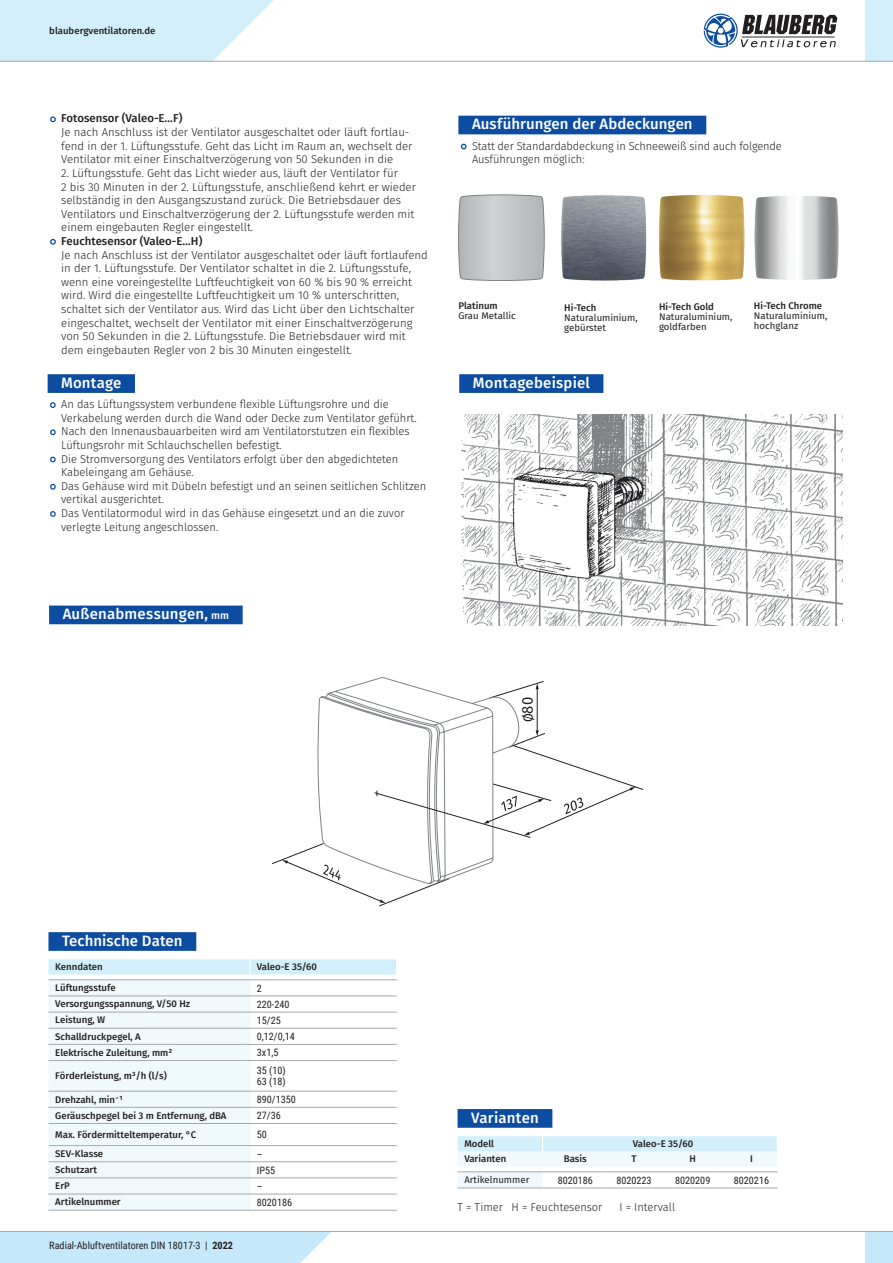
<style>
.page{position:relative;width:893px;height:1263px;background:#fff}
.page>*{position:absolute;margin:0;border:0;box-sizing:border-box;transform-origin:0 0}
.t1{font:15.6px "Fira Sans";color:#231f20;scale:.95 1}
.t2{font:500 15px "Fira Sans";letter-spacing:.01em;color:#fff}
.t3{font:300 11.4px/13.6px "Fira Sans";color:#231f20}
.t4{font:10.2px/10.8px "Roboto Condensed";color:#231f20}
.t5{font:500 9.6px "Fira Sans";color:#231f20}
.t6{font:9.6px/10.2px "Fira Sans";color:#231f20}
.s1{font-weight:700;font-size:16.2px;color:#0d4da1}
.s2{font-weight:500}
.s3{font-size:10.5px}
.s4{font-size:13.35px}
.s5{font-weight:700}
</style>
<div class="page">
<div style="left:459px;top:374px;width:144px;height:19px;background:#0d4da1"></div>
<img style="left:462px;top:414px;width:381px;height:211px">
<div style="left:48px;top:374px;width:87px;height:19px;background:#0d4da1"></div>
<div style="left:48px;top:932px;width:148px;height:19px;background:#0d4da1"></div>
<svg style="left:48px;top:959px;width:349px;height:251px"></svg>
<hr style="left:48px;top:979px;width:202px;height:1px;background:#a8a9ad">
<hr style="left:48px;top:1091px;width:202px;height:1px;background:#a8a9ad">
<hr style="left:48px;top:1107px;width:202px;height:1px;background:#a8a9ad">
<hr style="left:48px;top:1123px;width:202px;height:1px;background:#a8a9ad">
<hr style="left:48px;top:1145px;width:202px;height:1px;background:#a8a9ad">
<hr style="left:48px;top:1161px;width:202px;height:1px;background:#a8a9ad">
<hr style="left:48px;top:1178px;width:202px;height:1px;background:#a8a9ad">
<hr style="left:48px;top:1194px;width:202px;height:1px;background:#a8a9ad">
<hr style="left:48px;top:1210px;width:202px;height:1px;background:#a8a9ad">
<hr style="left:48px;top:996px;width:202px;height:1px;background:#a8a9ad">
<hr style="left:48px;top:1012px;width:202px;height:1px;background:#a8a9ad">
<hr style="left:48px;top:1028px;width:202px;height:1px;background:#a8a9ad">
<hr style="left:48px;top:1044px;width:202px;height:1px;background:#a8a9ad">
<hr style="left:48px;top:1060px;width:202px;height:1px;background:#a8a9ad">
<hr style="left:250px;top:996px;width:147px;height:1px;background:#a8a9ad">
<hr style="left:250px;top:1012px;width:147px;height:1px;background:#a8a9ad">
<hr style="left:250px;top:1028px;width:147px;height:1px;background:#a8a9ad">
<hr style="left:250px;top:1044px;width:147px;height:1px;background:#a8a9ad">
<hr style="left:250px;top:1060px;width:147px;height:1px;background:#a8a9ad">
<hr style="left:250px;top:1091px;width:147px;height:1px;background:#a8a9ad">
<hr style="left:250px;top:1107px;width:147px;height:1px;background:#a8a9ad">
<hr style="left:250px;top:1123px;width:147px;height:1px;background:#a8a9ad">
<hr style="left:250px;top:1178px;width:147px;height:1px;background:#a8a9ad">
<hr style="left:250px;top:1194px;width:147px;height:1px;background:#a8a9ad">
<hr style="left:250px;top:1210px;width:147px;height:1px;background:#a8a9ad">
<hr style="left:250px;top:979px;width:147px;height:1px;background:#a8a9ad">
<hr style="left:250px;top:1145px;width:147px;height:1px;background:#a8a9ad">
<hr style="left:250px;top:1161px;width:147px;height:1px;background:#a8a9ad">
<img style="left:659px;top:195px;width:86px;height:86px">
<img style="left:754px;top:196px;width:85px;height:84px">
<svg style="left:458px;top:195px;width:86px;height:86px"></svg>
<img style="left:561px;top:195px;width:86px;height:86px">
<div style="left:458px;top:116px;width:248px;height:18px;background:#0d4da1"></div>
<div style="left:458px;top:1109px;width:94px;height:19px;background:#0d4da1"></div>
<hr style="left:458px;top:1188px;width:85px;height:1px;background:#a8a9ad">
<hr style="left:543px;top:1188px;width:58px;height:1px;background:#a8a9ad">
<hr style="left:601px;top:1188px;width:59px;height:1px;background:#a8a9ad">
<hr style="left:660px;top:1188px;width:59px;height:1px;background:#a8a9ad">
<hr style="left:719px;top:1188px;width:58px;height:1px;background:#a8a9ad">
<svg style="left:458px;top:1136px;width:320px;height:52px"></svg>
<div style="left:49px;top:605px;width:194px;height:19px;background:#0d4da1"></div>
<hr style="left:537px;top:688px;width:1px;height:43px;background:#231f20">
<svg style="left:527px;top:681px;width:17px;height:18px"></svg>
<svg style="left:318px;top:677px;width:209px;height:53px"></svg>
<svg style="left:272px;top:730px;width:371px;height:177px"></svg>
<div style="left:866px;top:1231px;width:27px;height:32px;background:#c5e9fa"></div>
<div style="left:0;top:1232px;width:331px;height:31px;background:#c5e9fa"></div>
<hr style="left:0;top:1231px;width:893px;height:1px;background:#a8a9ad">
<div style="left:866px;top:0;width:27px;height:61px;background:#d3effb"></div>
<svg style="left:704px;top:14px;width:133px;height:34px"></svg>
<svg style="left:0;top:0;width:298px;height:61px"></svg>
<hr style="left:0;top:61px;width:893px;height:1px;background:#a8a9ad">
<p class="t5" style="left:49px;top:24px;width:108px">blaubergventilatoren.de</p>
<p class="t3" style="left:61px;top:112px;width:353px;text-indent:-11px"><span class="s1">•</span> <span class="s2">Fotosensor (Valeo-E…F)<br></span>Je nach Anschluss ist der Ventilator ausgeschaltet oder läuft fortlau&shy;fend in der 1. Lüftungsstufe. Geht das Licht im Raum an, wechselt der Ventilator mit einer Einschaltverzögerung von 50 Sekunden in die</p>
<p class="t3" style="left:61px;top:167px;width:356px">2. Lüftungsstufe. Geht das Licht wieder aus, läuft der Ventilator für<br>2 bis 30 Minuten in der 2. Lüftungsstufe, anschließend kehrt er wieder selbständig in den Ausgangszustand zurück. Die Betriebsdauer des Ventilators und Einschaltverzögerung der 2. Lüftungsstufe werden mit einem eingebauten Regler eingestellt.</p>
<p class="t3" style="left:61px;top:235px;width:368px;text-indent:-11px"><span class="s1">•</span> <span class="s2">Feuchtesensor (Valeo-E…H)<br></span>Je nach Anschluss ist der Ventilator ausgeschaltet oder läuft fortlaufend in der 1. Lüftungsstufe. Der Ventilator schaltet in die 2. Lüftungsstufe, wenn eine voreingestellte Luftfeuchtigkeit von 60 % bis 90 % erreicht wird. Wird die eingestellte Luftfeuchtigkeit um 10 % unterschritten, schaltet sich der Ventilator aus. Wird das Licht über den Lichtschalter eingeschaltet, wechselt der Ventilator mit einer Einschaltverzögerung von 50 Sekunden in die 2. Lüftungsstufe. Die Betriebsdauer wird mit dem eingebauten Regler von 2 bis 30 Minuten eingestellt.</p>
<h2 class="t2" style="left:61px;top:372px;width:62px">Montage</h2>
<p class="t3" style="left:61px;top:398px;width:357px;text-indent:-11px"><span class="s1">•</span> An das Lüftungssystem verbundene flexible Lüftungsrohre und die<br>Verkabelung werden durch die Wand oder Decke zum Ventilator geführt.</p>
<p class="t3" style="left:61px;top:425px;width:350px;text-indent:-11px"><span class="s1">•</span> Nach den Innenausbauarbeiten wird am Ventilatorstutzen ein flexibles<br>Lüftungsrohr mit Schlauchschellen befestigt.</p>
<p class="t3" style="left:61px;top:453px;width:338px;text-indent:-11px"><span class="s1">•</span> Die Stromversorgung des Ventilators erfolgt über den abgedichteten<br>Kabeleingang am Gehäuse.</p>
<p class="t3" style="left:61px;top:480px;width:366px;text-indent:-11px"><span class="s1">•</span> Das Gehäuse wird mit Dübeln befestigt und an seinen seitlichen Schlitzen vertikal ausgerichtet.</p>
<p class="t3" style="left:61px;top:507px;width:345px;text-indent:-11px"><span class="s1">•</span> Das Ventilatormodul wird in das Gehäuse eingesetzt und an die zuvor verlegte Leitung angeschlossen.</p>
<h2 class="t2" style="left:63px;top:603px;width:168px">Außenabmessungen, <span class="s3">mm</span></h2>
<h2 class="t2" style="left:472px;top:114px;width:222px">Ausführungen der Abdeckungen</h2>
<p class="t3" style="left:472px;top:140px;width:311px;text-indent:-11px"><span class="s1">•</span> Statt der Standardabdeckung in Schneeweiß sind auch folgende<br>Ausführungen möglich:</p>
<p class="t5" style="left:458px;top:298px;width:41px">Platinum</p>
<p class="t6" style="left:458px;top:311px;width:59px">Grau Metallic</p>
<p class="t5" style="left:564px;top:301px;width:34px">Hi-Tech</p>
<p class="t6" style="left:564px;top:313px;width:75px">Naturaluminium, gebürstet</p>
<h2 class="t2" style="left:473px;top:372px;width:119px">Montagebeispiel</h2>
<p class="t5" style="left:659px;top:300px;width:56px">Hi-Tech Gold</p>
<p class="t6" style="left:659px;top:312px;width:75px">Naturaluminium, goldfarben</p>
<p class="t5" style="left:754px;top:299px;width:70px">Hi-Tech Chrome</p>
<p class="t6" style="left:754px;top:311px;width:75px">Naturaluminium, hochglanz</p>
<h1 class="t1" style="left:516px;top:722px;width:28px;rotate:-90deg"><span class="s4">Ø</span>80</h1>
<h2 class="t2" style="left:62px;top:930px;width:122px">Technische Daten</h2>
<p class="t5" style="left:55px;top:960px;width:49px">Kenndaten</p>
<p class="t5" style="left:257px;top:960px;width:62px">Valeo-E 35/60</p>
<p class="t5" style="left:55px;top:981px;width:62px">Lüftungsstufe</p>
<p class="t4" style="left:257px;top:982px;width:7px">2</p>
<p class="t5" style="left:55px;top:997px;width:136px">Versorgungsspannung, V/50 Hz</p>
<p class="t4" style="left:257px;top:998px;width:34px">220-240</p>
<p class="t5" style="left:55px;top:1013px;width:52px">Leistung, W</p>
<p class="t4" style="left:257px;top:1014px;width:25px">15/25</p>
<p class="t5" style="left:55px;top:1029px;width:87px">Schalldruckpegel, A</p>
<p class="t4" style="left:257px;top:1031px;width:40px">0,12/0,14</p>
<p class="t5" style="left:55px;top:1046px;width:118px">Elektrische Zuleitung, mm²</p>
<p class="t4" style="left:257px;top:1047px;width:23px">3x1,5</p>
<p class="t5" style="left:55px;top:1069px;width:113px">Förderleistung, m³/h (l/s)</p>
<p class="t4" style="left:257px;top:1065px;width:30px">35 (10)<br>63 (18)</p>
<p class="t5" style="left:55px;top:1092px;width:69px">Drehzahl, min⁻¹</p>
<p class="t4" style="left:257px;top:1094px;width:41px">890/1350</p>
<p class="t5" style="left:55px;top:1109px;width:173px">Geräuschpegel bei 3 m Entfernung, dBA</p>
<p class="t4" style="left:257px;top:1110px;width:25px">27/36</p>
<p class="t5" style="left:55px;top:1128px;width:143px">Max. Fördermitteltemperatur, °C</p>
<p class="t4" style="left:257px;top:1129px;width:12px">50</p>
<p class="t5" style="left:55px;top:1147px;width:49px">SEV-Klasse</p>
<p class="t4" style="left:257px;top:1148px;width:7px">–</p>
<p class="t5" style="left:55px;top:1163px;width:43px">Schutzart</p>
<p class="t4" style="left:257px;top:1164px;width:20px">IP55</p>
<p class="t5" style="left:55px;top:1179px;width:16px">ErP</p>
<p class="t4" style="left:257px;top:1180px;width:7px">–</p>
<p class="t5" style="left:55px;top:1195px;width:67px">Artikelnummer</p>
<p class="t4" style="left:257px;top:1196px;width:37px">8020186</p>
<p class="t4" style="left:49px;top:1239px;width:185px">Radial-Abluftventilatoren DIN 18017-3 | <span class="s5">2022</span></p>
<h2 class="t2" style="left:471px;top:1107px;width:69px">Varianten</h2>
<p class="t5" style="left:464px;top:1137px;width:31px">Modell</p>
<p class="t5" style="left:633px;top:1137px;width:62px">Valeo-E 35/60</p>
<p class="t5" style="left:464px;top:1152px;width:43px">Varianten</p>
<p class="t5" style="left:564px;top:1152px;width:24px">Basis</p>
<p class="t5" style="left:631px;top:1152px;width:7px">T</p>
<p class="t5" style="left:689px;top:1152px;width:8px">H</p>
<p class="t5" style="left:750px;top:1152px;width:4px">I</p>
<p class="t6" style="left:464px;top:1175px;width:67px">Artikelnummer</p>
<p class="t4" style="left:558px;top:1174px;width:37px">8020186</p>
<p class="t4" style="left:616px;top:1174px;width:37px">8020223</p>
<p class="t4" style="left:675px;top:1174px;width:37px">8020209</p>
<p class="t4" style="left:734px;top:1174px;width:37px">8020216</p>
<p class="t3" style="left:458px;top:1201px;width:146px">T = Timer H = Feuchtesensor</p>
<p class="t3" style="left:620px;top:1201px;width:57px">I = Intervall</p>
</div>
